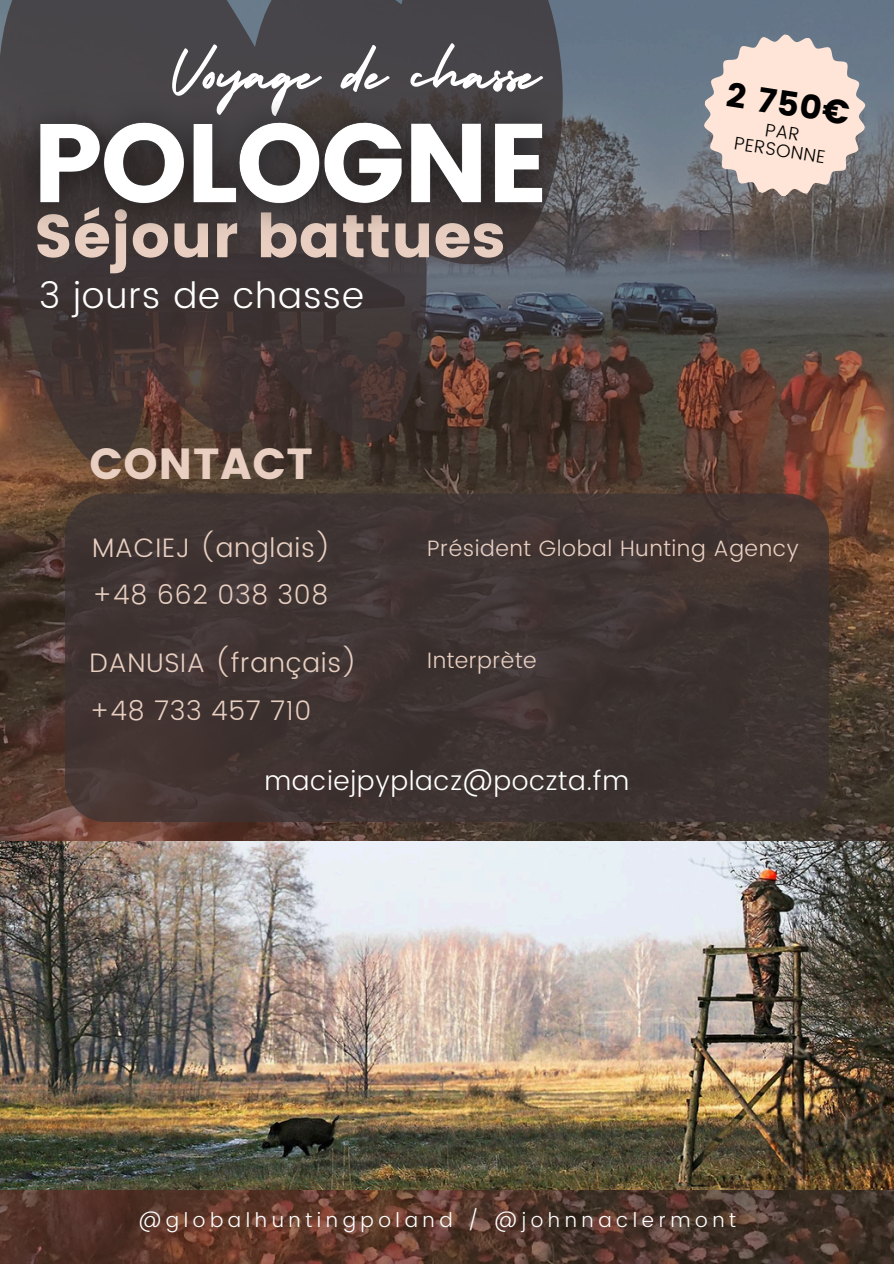
<style>
.page{position:relative;width:894px;height:1264px;background:#fff}
.page>*{position:absolute;margin:0;border:0;box-sizing:border-box;transform-origin:0 0}
.t1{font:70.05px "Holiday";color:#fff}
.t2{font:60.45px "Poppins";color:#e8cfc1}
.t3{font:43.35px "Poppins";letter-spacing:.02em;color:#e8cfc1}
.t4{font:300 36.15px "Poppins";letter-spacing:.025em;color:#fff}
.t5{font:33.9px "Poppins";color:#000}
.t6{font:300 26.7px "Poppins";letter-spacing:.025em;color:#e8cfc1}
.t7{font:300 26.7px "Poppins";letter-spacing:.025em;color:#fff}
.t8{font:300 22.2px "Poppins";letter-spacing:.025em;color:#e8cfc1}
.t9{font:300 20.1px "Poppins";letter-spacing:.23em;color:#fff}
.t10{font:300 18.3px/18.3px "Poppins";color:#000;text-align:center}
</style>
<div class="page">
<img style="left:0;top:0;width:893px;height:1263px">
<svg style="left:0;top:0;width:563px;height:467px;background:#483d3c"></svg>
<svg style="left:691px;top:23px;width:186px;height:184px;background:#bcb2af"></svg>
<svg style="left:65px;top:493px;width:763px;height:329px;background:#403432"></svg>
<img style="left:0;top:841px;width:893px;height:347px">
<img style="left:0;top:78px;width:592px;height:183px">
<h6 class="t1" style="left:170px;top:19px;width:372px">Voyage de chasse</h6>
<h3 class="t2" style="left:34px;top:201px;width:473px">Séjour battues</h3>
<h4 class="t4" style="left:39px;top:275px;width:326px">3 jours de chasse</h4>
<p class="t3" style="left:89px;top:438px;width:225px">CONTACT</p>
<p class="t5" style="left:730px;top:75px;width:126px;rotate:9deg">2 750€</p>
<p class="t10" style="left:738px;top:116px;width:93px;rotate:9deg">PAR<br>PERSONNE</p>
<h5 class="t6" style="left:92px;top:532px;width:240px">MACIEJ (anglais)</h5>
<p class="t6" style="left:92px;top:579px;width:238px">+48 662 038 308</p>
<p class="t6" style="left:89px;top:647px;width:269px">DANUSIA (français)</p>
<p class="t6" style="left:89px;top:694px;width:223px">+48 733 457 710</p>
<p class="t8" style="left:427px;top:535px;width:373px">Président Global Hunting Agency</p>
<p class="t8" style="left:427px;top:647px;width:111px">Interprète</p>
<p class="t7" style="left:264px;top:765px;width:366px">maciejpyplacz@poczta.fm</p>
<p class="t9" style="left:139px;top:1208px;width:598px">@globalhuntingpoland / @johnnaclermont</p>
</div>
